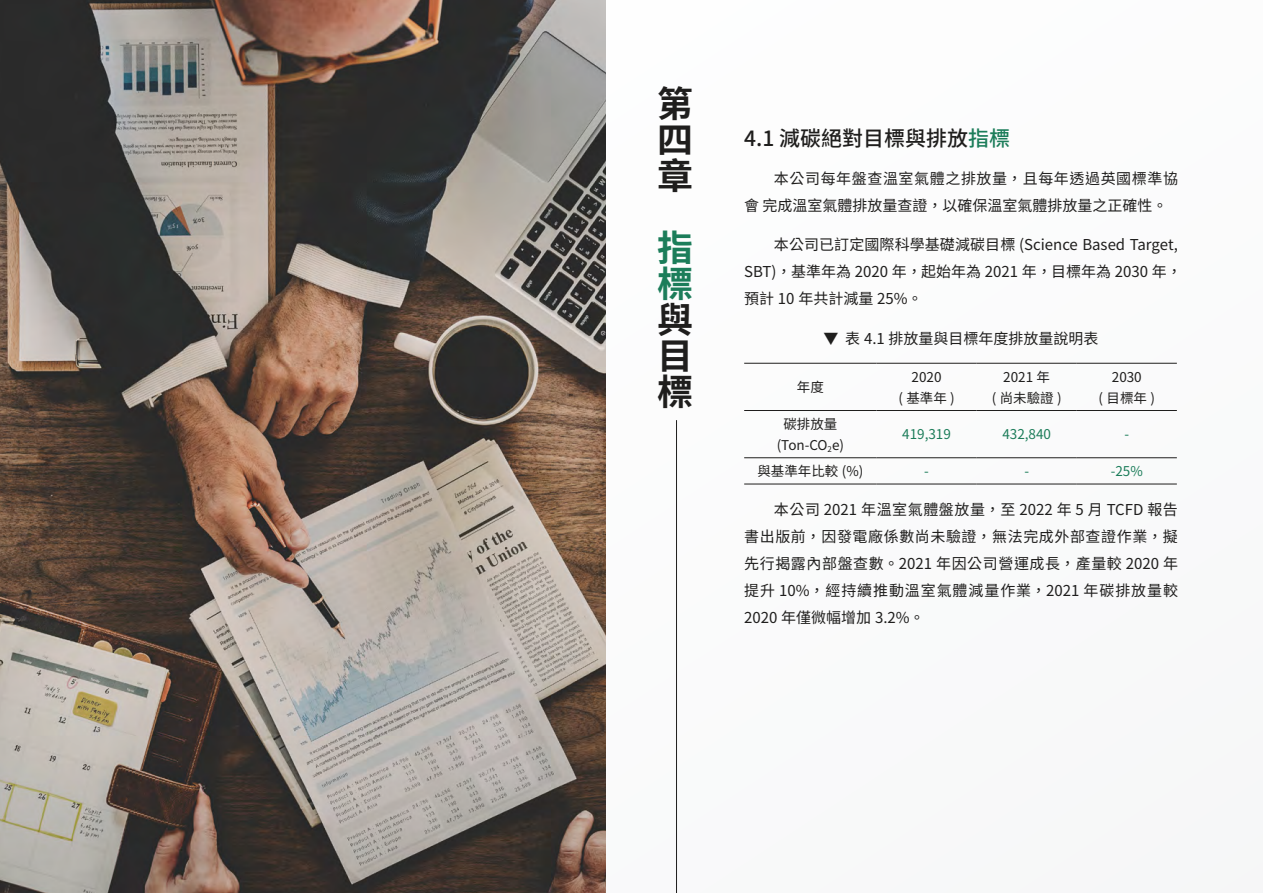
<style>
.page{position:relative;width:1263px;height:893px;background:#fff}
.page>*{position:absolute;margin:0;border:0;box-sizing:border-box;transform-origin:0 0}
.t1{font:700 36px/36px "Noto Sans CJ Ktc";color:#1f1e1d;text-align:justify}
.t2{font:700 36px/36px "Noto Sans CJ Ktc";color:#1c7d5a}
.t3{font:500 21px "Noto Sans CJ Ktc";color:#1f1e1d}
.t4{font:15px/27px "Noto Sans CJ Ktc";color:#1f1e1d}
.t5{font:15px/27px "Noto Sans CJ Ktc";letter-spacing:.04em;color:#1f1e1d}
.t6{font:13.5px/21px "Noto Sans CJ Ktc";color:#1f1e1d;text-align:center}
.t7{font:13.5px "Noto Sans CJ Ktc";color:#1c7d5a}
.s1{color:#1c7d5a}
</style>
<div class="page">
<hr style="left:744px;top:363px;width:132px;height:1px;background:#1f1e1d">
<hr style="left:876px;top:363px;width:101px;height:1px;background:#1f1e1d">
<hr style="left:977px;top:363px;width:100px;height:1px;background:#1f1e1d">
<hr style="left:1077px;top:363px;width:100px;height:1px;background:#1f1e1d">
<hr style="left:744px;top:410px;width:132px;height:1px;background:#1f1e1d">
<hr style="left:876px;top:410px;width:101px;height:1px;background:#1f1e1d">
<hr style="left:977px;top:410px;width:100px;height:1px;background:#1f1e1d">
<hr style="left:1077px;top:410px;width:100px;height:1px;background:#1f1e1d">
<hr style="left:744px;top:457px;width:132px;height:1px;background:#1f1e1d">
<hr style="left:876px;top:457px;width:101px;height:1px;background:#1f1e1d">
<hr style="left:977px;top:457px;width:100px;height:1px;background:#1f1e1d">
<hr style="left:1077px;top:457px;width:100px;height:1px;background:#1f1e1d">
<hr style="left:744px;top:484px;width:132px;height:1px;background:#1f1e1d">
<hr style="left:876px;top:484px;width:101px;height:1px;background:#1f1e1d">
<hr style="left:977px;top:484px;width:100px;height:1px;background:#1f1e1d">
<hr style="left:1077px;top:484px;width:100px;height:1px;background:#1f1e1d">
<hr style="left:676px;top:420px;width:1px;height:473px;background:#1f1e1d">
<img style="left:0;top:0;width:606px;height:893px">
<h1 class="t1" style="left:657px;top:86px;width:36px">第四章</h1>
<h1 class="t2" style="left:657px;top:230px;width:36px">指標</h1>
<h1 class="t1" style="left:657px;top:302px;width:36px">與目標</h1>
<h2 class="t3" style="left:744px;top:127px;width:267px">4.1 減碳絕對目標與排放<span class="s1">指標</span></h2>
<p class="t5" style="left:744px;top:165px;width:435px;text-indent:30px">本公司每年盤查溫室氣體之排放量，且每年透過英國標準協會完成溫室氣體排放量查證，以確保溫室氣體排放量之正確性。</p>
<p class="t4" style="left:744px;top:232px;width:439px;text-indent:30px">本公司已訂定國際科學基礎減碳目標 (Science Based Target,<br>SBT)，基準年為 2020 年，起始年為 2021 年，目標年為 2030 年，預計 10 年共計減量 25%。</p>
<p class="t4" style="left:823px;top:325px;width:277px">▼ 表 4.1 排放量與目標年度排放量說明表</p>
<p class="t6" style="left:797px;top:377px;width:28px">年度</p>
<p class="t6" style="left:898px;top:366px;width:58px">2020<br>( 基準年 )</p>
<p class="t6" style="left:992px;top:366px;width:71px">2021 年<br>( 尚未驗證 )</p>
<p class="t6" style="left:1099px;top:366px;width:58px">2030<br>( 目標年 )</p>
<p class="t6" style="left:777px;top:414px;width:69px">碳排放量(Ton-CO<sub>2</sub>e)</p>
<p class="t7" style="left:902px;top:427px;width:50px">419,319</p>
<p class="t7" style="left:1002px;top:427px;width:50px">432,840</p>
<p class="t7" style="left:1124px;top:427px;width:6px">-</p>
<p class="t6" style="left:757px;top:461px;width:107px">與基準年比較 (%)</p>
<p class="t7" style="left:924px;top:463px;width:6px">-</p>
<p class="t7" style="left:1024px;top:463px;width:6px">-</p>
<p class="t7" style="left:1111px;top:463px;width:34px">-25%</p>
<p class="t4" style="left:744px;top:496px;width:435px;text-align:justify;text-indent:30px">本公司 2021 年溫室氣體盤放量，至 2022 年 5 月 TCFD 報告書出版前，因發電廠係數尚未驗證，無法完成外部查證作業，擬先行揭露內部盤查數。2021 年因公司營運成長，產量較 2020 年提升 10%，經持續推動溫室氣體減量作業，2021 年碳排放量較2020 年僅微幅增加 3.2%。</p>
</div>
